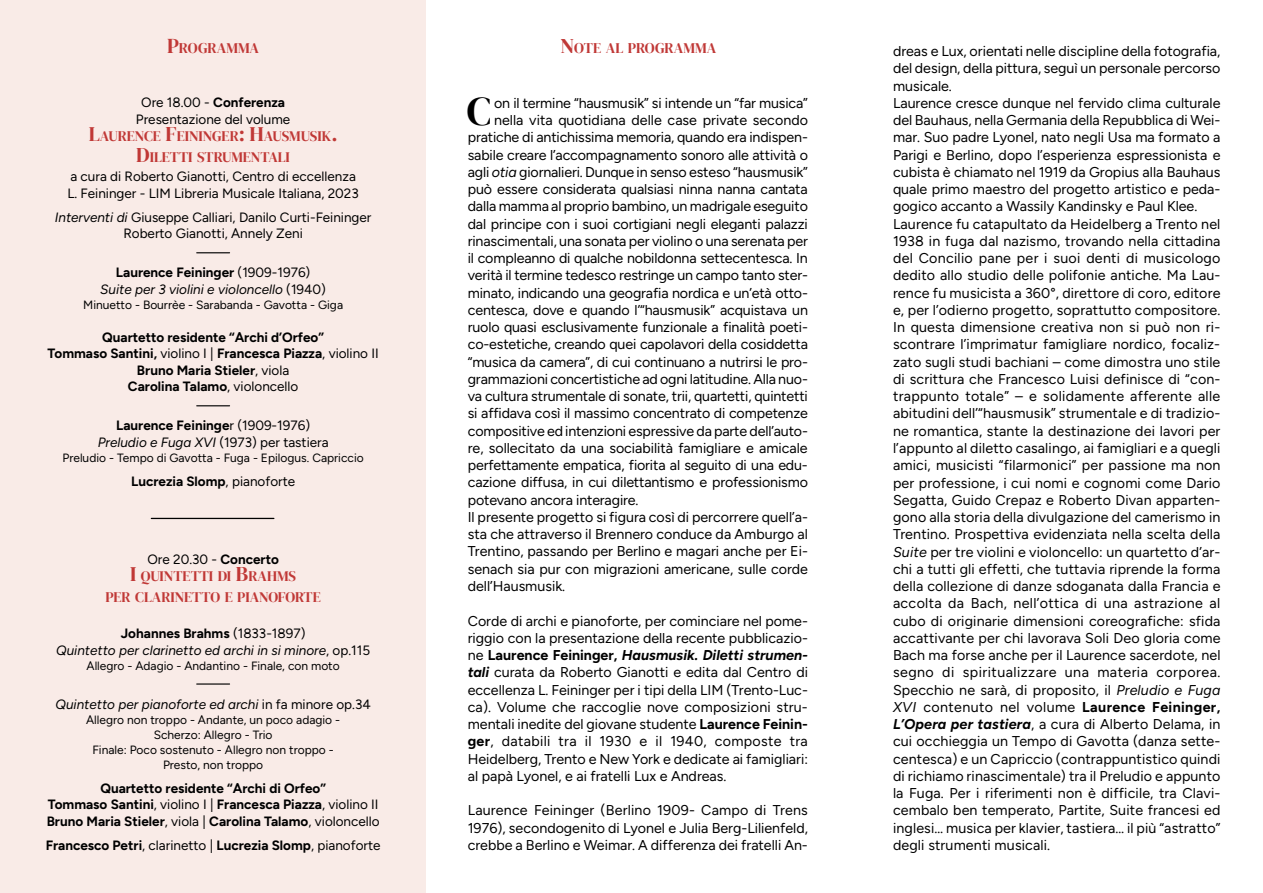
<style>
.page{position:relative;width:1263px;height:893px;background:#fff}
.page>*{position:absolute;margin:0;border:0;box-sizing:border-box;transform-origin:0 0}
.t1{font:40.35px "DM Serif Display";color:#000}
.t2{font:14.7px "DM Serif Display";color:#c03836}
.t3{font:14.55px/20.7px "DM Serif Display";color:#c03836;text-align:center}
.t4{font:14.25px/17.2px "Figtree";color:#000;text-align:justify}
.t5{font:700 13.5px/16.5px "Figtree";color:#000;text-align:center}
.t6{font:13.5px/16.5px "Figtree";color:#000;text-align:center}
.t7{font:italic 13.5px/16.5px "Figtree";color:#000;text-align:center}
.t8{font:12px/15px "Figtree";color:#000;text-align:center}
.s1{font-size:21px}
.s2{font-weight:700}
.s3{font-size:20.85px}
.s4{font-style:italic}
.s5{font-weight:700;font-style:normal}
.s6{font-style:normal}
.s7{font-weight:400}
.s8{font-weight:700;font-style:italic}
</style>
<div class="page">
<div style="left:0;top:0;width:425px;height:893px;background:#f9ebe7"></div>
<hr style="left:197px;top:252px;width:33px;height:1px;background:#000">
<hr style="left:197px;top:405px;width:33px;height:1px;background:#000">
<hr style="left:197px;top:683px;width:33px;height:2px;background:#000">
<hr style="left:151px;top:518px;width:123px;height:1px;background:#000">
<p class="t2" style="left:167px;top:40px;width:94px"><span class="s1">P</span>ROGRAMMA</p>
<p class="t6" style="left:136px;top:94px;width:156px">Ore 18.00 - <span class="s2">Conferenza<br></span>Presentazione del volume</p>
<p class="t3" style="left:89px;top:126px;width:250px"><span class="s3">L</span>AURENCE <span class="s3">F</span>EININGER<span class="s3">: H</span>AUSMUSIK<span class="s3">.<br>D</span>ILETTI STRUMENTALI</p>
<p class="t6" style="left:67px;top:168px;width:293px;text-align:left">a cura di Roberto Gianotti, Centro di eccellenza<br>L. Feininger - LIM Libreria Musicale Italiana, 2023</p>
<p class="t6" style="left:55px;top:209px;width:318px"><span class="s4">Interventi di</span> Giuseppe Calliari, Danilo Curti-Feininger<br>Roberto Gianotti, Annely Zeni</p>
<p class="t7" style="left:100px;top:264px;width:227px"><span class="s5">Laurence Feininger</span> <span class="s6">(1909-1976)<br></span>Suite per 3 violini e violoncello <span class="s6">(1940)</span></p>
<p class="t8" style="left:83px;top:297px;width:261px">Minuetto - Bourrèe - Sarabanda - Gavotta - Giga</p>
<p class="t5" style="left:48px;top:329px;width:333px">Quartetto residente “Archi d’Orfeo”<br>Tommaso Santini, <span class="s7">violino I |</span> Francesca Piazza<span class="s7">, violino II </span>Bruno Maria Stieler<span class="s7">, viola<br></span>Carolina Talamo<span class="s7">, violoncello</span></p>
<p class="t6" style="left:98px;top:417px;width:232px"><span class="s2">Laurence Feininge</span>r (1909-1976)<br><span class="s4">Preludio e Fuga XVI</span> (1973) per tastiera</p>
<p class="t8" style="left:62px;top:450px;width:303px">Preludio - Tempo di Gavotta - Fuga - Epilogus. Capriccio</p>
<p class="t5" style="left:131px;top:473px;width:166px">Lucrezia Slomp<span class="s7">, pianoforte</span></p>
<p class="t6" style="left:147px;top:551px;width:133px">Ore 20.30 - <span class="s2">Concerto</span></p>
<p class="t3" style="left:105px;top:566px;width:217px"><span class="s3">I</span> QUINTETTI DI <span class="s3">B</span>RAHMS<br>PER CLARINETTO E PIANOFORTE</p>
<p class="t7" style="left:56px;top:625px;width:315px"><span class="s5">Johannes Brahms</span> <span class="s6">(1833-1897)<br></span>Quintetto per clarinetto ed archi in si minore<span class="s6">, op.115</span></p>
<p class="t8" style="left:87px;top:658px;width:255px">Allegro - Adagio - Andantino - Finale, con moto</p>
<p class="t7" style="left:56px;top:696px;width:317px">Quintetto per pianoforte ed archi <span class="s6">in fa minore op.34</span></p>
<p class="t8" style="left:86px;top:712px;width:256px">Allegro non troppo - Andante, un poco adagio - Scherzo: Allegro - Trio<br>Finale: Poco sostenuto - Allegro non troppo - Presto, non troppo</p>
<p class="t5" style="left:47px;top:779px;width:334px">Quartetto residente “Archi di Orfeo”<br>Tommaso Santini<span class="s7">, violino I |</span> Francesca Piazza<span class="s7">, violino II<br></span>Bruno Maria Stieler<span class="s7">, viola |</span> Carolina Talamo<span class="s7">, violoncello</span></p>
<p class="t5" style="left:46px;top:836px;width:336px">Francesco Petri<span class="s7">, clarinetto |</span> Lucrezia Slomp<span class="s7">, pianoforte</span></p>
<p class="t2" style="left:561px;top:40px;width:157px"><span class="s1">N</span>OTE AL PROGRAMMA</p>
<h1 class="t1" style="left:467px;top:88px;width:26px">C</h1>
<p class="t4" style="left:494px;top:94px;width:315px">on il termine “hausmusik” si intende un “far musica”</p>
<p class="t4" style="left:494px;top:111px;width:315px">nella vita quotidiana delle case private secondo</p>
<p class="t4" style="left:468px;top:129px;width:342px">pratiche di antichissima memoria, quando era indispen-</p>
<p class="t4" style="left:468px;top:146px;width:342px">sabile creare l’accompagnamento sonoro alle attività o</p>
<p class="t4" style="left:468px;top:163px;width:342px">agli <span class="s4">otia</span> giornalieri. Dunque in senso esteso “hausmusik”</p>
<p class="t4" style="left:468px;top:180px;width:341px">può essere considerata qualsiasi ninna nanna cantata</p>
<p class="t4" style="left:468px;top:198px;width:342px">dalla mamma al proprio bambino, un madrigale eseguito</p>
<p class="t4" style="left:468px;top:215px;width:342px">dal principe con i suoi cortigiani negli eleganti palazzi</p>
<p class="t4" style="left:468px;top:232px;width:342px">rinascimentali, una sonata per violino o una serenata per</p>
<p class="t4" style="left:468px;top:249px;width:342px">il compleanno di qualche nobildonna settecentesca. In</p>
<p class="t4" style="left:468px;top:267px;width:342px">verità il termine tedesco restringe un campo tanto ster-</p>
<p class="t4" style="left:468px;top:284px;width:342px">minato, indicando una geografia nordica e un’età otto-</p>
<p class="t4" style="left:468px;top:301px;width:342px">centesca, dove e quando l’“hausmusik” acquistava un</p>
<p class="t4" style="left:468px;top:319px;width:342px">ruolo quasi esclusivamente funzionale a finalità poeti-</p>
<p class="t4" style="left:468px;top:336px;width:342px">co-estetiche, creando quei capolavori della cosiddetta</p>
<p class="t4" style="left:468px;top:353px;width:342px">“musica da camera”, di cui continuano a nutrirsi le pro-</p>
<p class="t4" style="left:468px;top:370px;width:342px">grammazioni concertistiche ad ogni latitudine. Alla nuo-</p>
<p class="t4" style="left:468px;top:388px;width:342px">va cultura strumentale di sonate, trii, quartetti, quintetti</p>
<p class="t4" style="left:468px;top:405px;width:342px">si affidava così il massimo concentrato di competenze</p>
<p class="t4" style="left:468px;top:422px;width:342px">compositive ed intenzioni espressive da parte dell’auto-</p>
<p class="t4" style="left:468px;top:439px;width:341px">re, sollecitato da una sociabilità famigliare e amicale</p>
<p class="t4" style="left:468px;top:457px;width:342px">perfettamente empatica, fiorita al seguito di una edu-</p>
<p class="t4" style="left:468px;top:474px;width:342px">cazione diffusa, in cui dilettantismo e professionismo</p>
<p class="t4" style="left:468px;top:491px;width:172px">potevano ancora interagire.</p>
<p class="t4" style="left:468px;top:508px;width:342px">Il presente progetto si figura così di percorrere quell’a-</p>
<p class="t4" style="left:468px;top:526px;width:342px">sta che attraverso il Brennero conduce da Amburgo al</p>
<p class="t4" style="left:468px;top:543px;width:342px">Trentino, passando per Berlino e magari anche per Ei-</p>
<p class="t4" style="left:468px;top:560px;width:342px">senach sia pur con migrazioni americane, sulle corde</p>
<p class="t4" style="left:468px;top:577px;width:99px">dell’Hausmusik.</p>
<p class="t4" style="left:468px;top:612px;width:342px">Corde di archi e pianoforte, per cominciare nel pome&shy;riggio con la presentazione della recente pubblicazio&shy;ne <span class="s2">Laurence Feininger,</span> <span class="s8">Hausmusik. Diletti strumen&shy;tali</span> curata da Roberto Gianotti e edita dal Centro di eccellenza L. Feininger per i tipi della LIM (Trento-Luc&shy;ca). Volume che raccoglie nove composizioni stru&shy;mentali inedite del giovane studente <span class="s2">Laurence Feinin&shy;ger</span>, databili tra il 1930 e il 1940, composte tra Heidelberg, Trento e New York e dedicate ai famigliari: al papà Lyonel, e ai fratelli Lux e Andreas.</p>
<p class="t4" style="left:468px;top:802px;width:342px">Laurence Feininger (Berlino 1909- Campo di Trens 1976), secondogenito di Lyonel e Julia Berg-Lilienfeld, crebbe a Berlino e Weimar. A differenza dei fratelli An-</p>
<p class="t4" style="left:893px;top:42px;width:329px;text-align:left">dreas e Lux, orientati nelle discipline della fotografia, del design, della pittura, seguì un personale percorso musicale.<br>Laurence cresce dunque nel fervido clima culturale del Bauhaus, nella Germania della Repubblica di Wei&shy;mar. Suo padre Lyonel, nato negli Usa ma formato a Parigi e Berlino, dopo l’esperienza espressionista e cubista è chiamato nel 1919 da Gropius alla Bauhaus quale primo maestro del progetto artistico e peda&shy;gogico accanto a Wassily Kandinsky e Paul Klee.<br>Laurence fu catapultato da Heidelberg a Trento nel 1938 in fuga dal nazismo, trovando nella cittadina del Concilio pane per i suoi denti di musicologo dedito allo studio delle polifonie antiche. Ma Lau&shy;rence fu musicista a 360°, direttore di coro, editore e, per l’odierno progetto, soprattutto compositore.<br>In questa dimensione creativa non si può non ri&shy;scontrare l’imprimatur famigliare nordico, focaliz&shy;zato sugli studi bachiani – come dimostra uno stile di scrittura che Francesco Luisi definisce di “con&shy;trappunto totale” – e solidamente afferente alle abitudini dell’“hausmusik” strumentale e di tradizio&shy;ne romantica, stante la destinazione dei lavori per l’appunto al diletto casalingo, ai famigliari e a quegli amici, musicisti “filarmonici” per passione ma non per professione, i cui nomi e cognomi come Dario Segatta, Guido Crepaz e Roberto Divan apparten&shy;gono alla storia della divulgazione del camerismo in Trentino. Prospettiva evidenziata nella scelta della <span class="s4">Suite</span> per tre violini e violoncello: un quartetto d’ar&shy;chi a tutti gli effetti, che tuttavia riprende la forma della collezione di danze sdoganata dalla Francia e accolta da Bach, nell’ottica di una astrazione al cubo di originarie dimensioni coreografiche: sfida accattivante per chi lavorava Soli Deo gloria come Bach ma forse anche per il Laurence sacerdote, nel segno di spiritualizzare una materia corporea.<br>Specchio ne sarà, di proposito, il <span class="s4">Preludio e Fuga XVI</span> contenuto nel volume <span class="s2">Laurence Feininger, </span><span class="s8">L’Opera per tastiera</span>, a cura di Alberto Delama, in cui occhieggia un Tempo di Gavotta (danza sette&shy;centesca) e un Capriccio (contrappuntistico quindi di richiamo rinascimentale) tra il Preludio e appunto la Fuga. Per i riferimenti non è difficile, tra Clavi&shy;cembalo ben temperato, Partite, Suite francesi ed inglesi… musica per klavier, tastiera… il più “astratto” degli strumenti musicali.</p>
</div>
